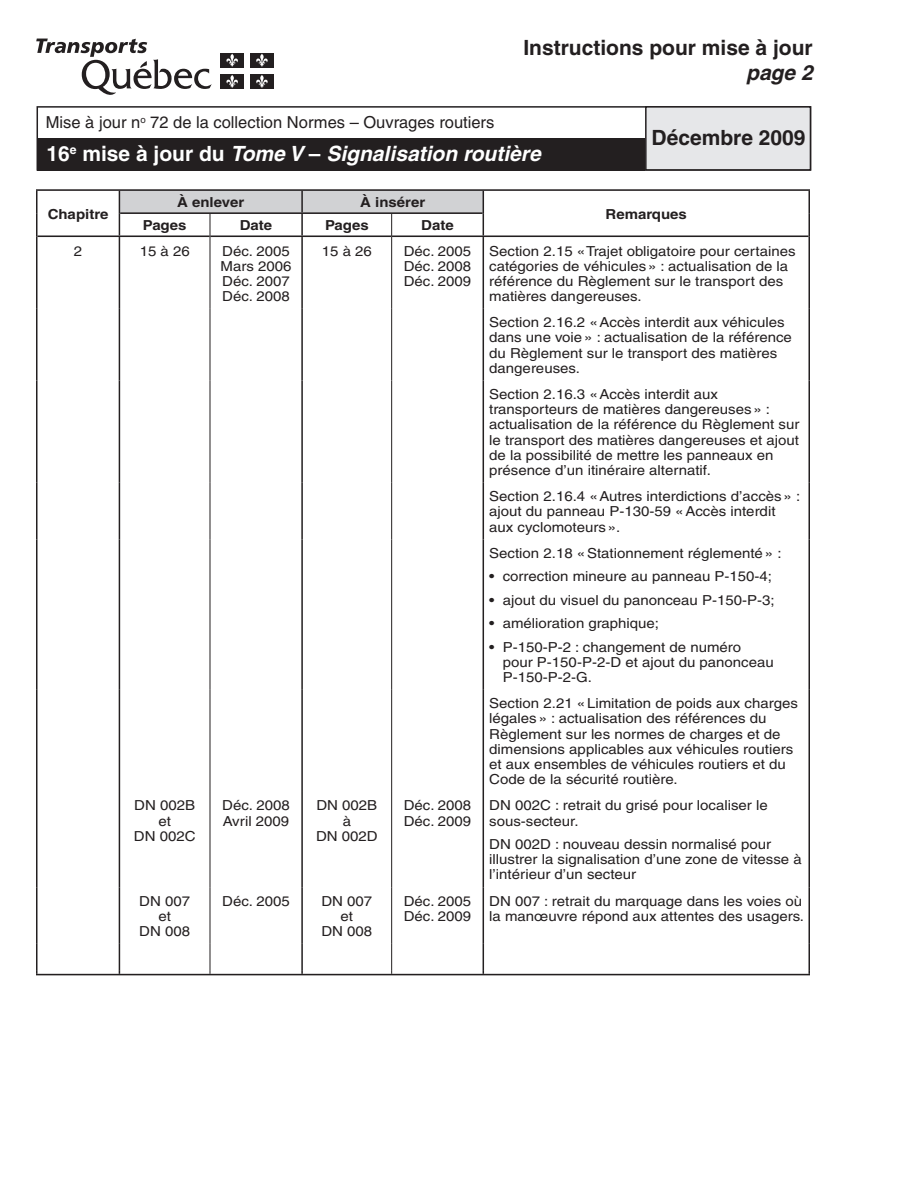
<style>
.page{position:relative;width:918px;height:1188px;background:#fff}
.page>*{position:absolute;margin:0;border:0;box-sizing:border-box;transform-origin:0 0}
.t1{font:italic 700 21px "Helvetica";color:#fff}
.t2{font:700 21px "Helvetica";color:#231f20}
.t3{font:italic 700 21px "Helvetica";color:#231f20}
.t4{font:16.5px "Helvetica";color:#231f20}
.t5{font:13.8px/15.1px "Helvetica";color:#231f20;scale:1.09 1}
.t6{font:700 13.8px "Helvetica";color:#231f20;scale:1.09 1}
.s1{font-style:normal}
</style>
<div class="page">
<div style="left:37px;top:106px;width:774px;height:65px;border:2px solid #231f20"></div>
<div style="left:646px;top:107px;width:164px;height:63px;background:#e6e7e9"></div>
<div style="left:645px;top:106px;width:166px;height:65px;border:2px solid #231f20"></div>
<div style="left:37px;top:138px;width:608px;height:33px;background:#231f20"></div>
<svg style="left:36px;top:39px;width:176px;height:56px"></svg>
<div style="left:221px;top:53px;width:23px;height:14px;background:#231f20"></div>
<svg style="left:226px;top:54px;width:12px;height:13px"></svg>
<div style="left:250px;top:53px;width:23px;height:14px;background:#231f20"></div>
<svg style="left:256px;top:54px;width:12px;height:13px"></svg>
<div style="left:221px;top:74px;width:23px;height:14px;background:#231f20"></div>
<svg style="left:226px;top:75px;width:12px;height:13px"></svg>
<div style="left:250px;top:74px;width:23px;height:14px;background:#231f20"></div>
<svg style="left:256px;top:75px;width:12px;height:13px"></svg>
<hr style="left:36px;top:189px;width:774px;height:2px;background:#231f20">
<hr style="left:37px;top:235px;width:173px;height:2px;background:#231f20">
<hr style="left:210px;top:235px;width:181px;height:2px;background:#231f20">
<hr style="left:392px;top:235px;width:416px;height:2px;background:#231f20">
<hr style="left:36px;top:974px;width:774px;height:1px;background:#231f20">
<hr style="left:36px;top:191px;width:2px;height:22px;background:#231f20">
<hr style="left:808px;top:191px;width:2px;height:22px;background:#231f20">
<hr style="left:36px;top:213px;width:2px;height:23px;background:#231f20">
<hr style="left:808px;top:213px;width:2px;height:23px;background:#231f20">
<hr style="left:483px;top:237px;width:1px;height:72px;background:#231f20">
<hr style="left:808px;top:236px;width:2px;height:73px;background:#231f20">
<hr style="left:301px;top:309px;width:2px;height:72px;background:#231f20">
<hr style="left:483px;top:309px;width:1px;height:72px;background:#231f20">
<hr style="left:808px;top:309px;width:2px;height:72px;background:#231f20">
<hr style="left:301px;top:381px;width:2px;height:102px;background:#231f20">
<hr style="left:483px;top:381px;width:1px;height:102px;background:#231f20">
<hr style="left:808px;top:381px;width:2px;height:102px;background:#231f20">
<hr style="left:301px;top:483px;width:2px;height:56px;background:#231f20">
<hr style="left:483px;top:483px;width:1px;height:56px;background:#231f20">
<hr style="left:808px;top:483px;width:2px;height:56px;background:#231f20">
<hr style="left:301px;top:539px;width:2px;height:151px;background:#231f20">
<hr style="left:483px;top:539px;width:1px;height:151px;background:#231f20">
<hr style="left:808px;top:539px;width:2px;height:151px;background:#231f20">
<hr style="left:301px;top:690px;width:2px;height:102px;background:#231f20">
<hr style="left:483px;top:690px;width:1px;height:102px;background:#231f20">
<hr style="left:808px;top:690px;width:2px;height:102px;background:#231f20">
<hr style="left:301px;top:792px;width:2px;height:95px;background:#231f20">
<hr style="left:483px;top:792px;width:1px;height:95px;background:#231f20">
<hr style="left:808px;top:792px;width:2px;height:95px;background:#231f20">
<hr style="left:301px;top:887px;width:2px;height:57px;background:#231f20">
<hr style="left:483px;top:887px;width:1px;height:57px;background:#231f20">
<hr style="left:808px;top:887px;width:2px;height:57px;background:#231f20">
<hr style="left:301px;top:944px;width:2px;height:26px;background:#231f20">
<hr style="left:808px;top:944px;width:2px;height:26px;background:#231f20">
<hr style="left:210px;top:236px;width:1px;height:73px;background:#231f20">
<hr style="left:391px;top:236px;width:1px;height:73px;background:#231f20">
<hr style="left:210px;top:309px;width:1px;height:72px;background:#231f20">
<hr style="left:210px;top:381px;width:1px;height:102px;background:#231f20">
<hr style="left:210px;top:483px;width:1px;height:56px;background:#231f20">
<hr style="left:210px;top:539px;width:1px;height:151px;background:#231f20">
<hr style="left:210px;top:690px;width:1px;height:102px;background:#231f20">
<hr style="left:210px;top:792px;width:1px;height:95px;background:#231f20">
<hr style="left:210px;top:887px;width:1px;height:57px;background:#231f20">
<svg style="left:210px;top:944px;width:1px;height:30px"></svg>
<hr style="left:36px;top:236px;width:2px;height:73px;background:#231f20">
<hr style="left:36px;top:309px;width:2px;height:72px;background:#231f20">
<hr style="left:36px;top:381px;width:2px;height:102px;background:#231f20">
<hr style="left:36px;top:483px;width:2px;height:56px;background:#231f20">
<hr style="left:36px;top:539px;width:2px;height:151px;background:#231f20">
<hr style="left:36px;top:690px;width:2px;height:102px;background:#231f20">
<hr style="left:36px;top:792px;width:2px;height:95px;background:#231f20">
<hr style="left:36px;top:887px;width:2px;height:57px;background:#231f20">
<hr style="left:36px;top:944px;width:2px;height:26px;background:#231f20">
<hr style="left:391px;top:309px;width:1px;height:72px;background:#231f20">
<hr style="left:391px;top:381px;width:1px;height:102px;background:#231f20">
<hr style="left:391px;top:483px;width:1px;height:56px;background:#231f20">
<hr style="left:391px;top:539px;width:1px;height:151px;background:#231f20">
<hr style="left:391px;top:690px;width:1px;height:102px;background:#231f20">
<hr style="left:391px;top:792px;width:1px;height:95px;background:#231f20">
<hr style="left:391px;top:887px;width:1px;height:57px;background:#231f20">
<svg style="left:391px;top:944px;width:1px;height:30px"></svg>
<svg style="left:119px;top:190px;width:365px;height:46px"></svg>
<svg style="left:483px;top:944px;width:1px;height:30px"></svg>
<hr style="left:119px;top:237px;width:1px;height:72px;background:#231f20">
<hr style="left:301px;top:237px;width:2px;height:72px;background:#231f20">
<hr style="left:119px;top:309px;width:1px;height:72px;background:#231f20">
<hr style="left:119px;top:381px;width:1px;height:102px;background:#231f20">
<hr style="left:119px;top:483px;width:1px;height:56px;background:#231f20">
<hr style="left:119px;top:539px;width:1px;height:151px;background:#231f20">
<hr style="left:119px;top:690px;width:1px;height:102px;background:#231f20">
<hr style="left:119px;top:792px;width:1px;height:95px;background:#231f20">
<hr style="left:119px;top:887px;width:1px;height:57px;background:#231f20">
<svg style="left:119px;top:944px;width:1px;height:30px"></svg>
<h1 class="t2" style="left:523px;top:40px;width:291px">Instructions pour mise à jour</h1>
<h1 class="t3" style="left:746px;top:65px;width:68px">page 2</h1>
<p class="t4" style="left:46px;top:116px;width:450px">Mise à jour n<sup>o</sup> 72 de la collection Normes – Ouvrages routiers</p>
<h1 class="t1" style="left:46px;top:146px;width:496px"><span class="s1">16</span><sup>e</sup> <span class="s1">mise à jour du</span> Tome V <span class="s1">–</span> Signalisation routière</h1>
<p class="t6" style="left:48px;top:209px;width:57px">Chapitre</p>
<p class="t6" style="left:177px;top:197px;width:63px">À enlever</p>
<p class="t6" style="left:360px;top:197px;width:61px">À insérer</p>
<p class="t6" style="left:143px;top:220px;width:42px">Pages</p>
<p class="t6" style="left:240px;top:220px;width:31px">Date</p>
<p class="t6" style="left:325px;top:220px;width:42px">Pages</p>
<p class="t6" style="left:421px;top:220px;width:31px">Date</p>
<h1 class="t2" style="left:652px;top:130px;width:156px">Décembre 2009</h1>
<p class="t6" style="left:606px;top:209px;width:76px">Remarques</p>
<p class="t5" style="left:74px;top:244px;width:9px">2</p>
<p class="t5" style="left:140px;top:244px;width:47px">15 à 26</p>
<p class="t5" style="left:221px;top:244px;width:67px">Déc. 2005<br>Mars 2006<br>Déc. 2007<br>Déc. 2008</p>
<p class="t5" style="left:322px;top:244px;width:47px">15 à 26</p>
<p class="t5" style="left:404px;top:244px;width:63px;text-align:justify">Déc. 2005<br>Déc. 2008<br>Déc. 2009</p>
<p class="t5" style="left:489px;top:244px;width:282px">Section 2.15 « Trajet obligatoire pour certaines catégories de véhicules » : actualisation de la référence du Règlement sur le transport des matières dangereuses.</p>
<p class="t5" style="left:489px;top:316px;width:279px">Section 2.16.2 « Accès interdit aux véhicules dans une voie » : actualisation de la référence du Règlement sur le transport des matières dangereuses.</p>
<p class="t5" style="left:489px;top:388px;width:286px">Section 2.16.3 « Accès interdit aux transporteurs de matières dangereuses » : actualisation de la référence du Règlement sur le transport des matières dangereuses et ajout de la possibilité de mettre les panneaux en présence d’un itinéraire alternatif.</p>
<p class="t5" style="left:489px;top:490px;width:287px">Section 2.16.4 « Autres interdictions d’accès » : ajout du panneau P-130-59 « Accès interdit aux cyclomoteurs ».</p>
<p class="t5" style="left:489px;top:547px;width:270px">Section 2.18 « Stationnement réglementé » :</p>
<p class="t5" style="left:489px;top:570px;width:261px">• correction mineure au panneau P-150-4;</p>
<p class="t5" style="left:489px;top:594px;width:263px">• ajout du visuel du panonceau P-150-P-3;</p>
<p class="t5" style="left:489px;top:617px;width:157px">• amélioration graphique;</p>
<p class="t5" style="left:503px;top:641px;width:250px;text-indent:-13px">• P-150-P-2 : changement de numéro pour P-150-P-2-D et ajout du panonceau<br>P-150-P-2-G.</p>
<p class="t5" style="left:489px;top:697px;width:285px">Section 2.21 « Limitation de poids aux charges légales » : actualisation des références du Règlement sur les normes de charges et de dimensions applicables aux véhicules routiers et aux ensembles de véhicules routiers et du Code de la sécurité routière.</p>
<p class="t5" style="left:134px;top:799px;width:58px;text-align:center">DN 002B et<br>DN 002C</p>
<p class="t5" style="left:222px;top:799px;width:63px">Déc. 2008<br>Avril 2009</p>
<p class="t5" style="left:316px;top:799px;width:58px;text-align:center">DN 002B à<br>DN 002D</p>
<p class="t5" style="left:404px;top:799px;width:63px">Déc. 2008<br>Déc. 2009</p>
<p class="t5" style="left:489px;top:799px;width:257px">DN 002C : retrait du grisé pour localiser le sous-secteur.</p>
<p class="t5" style="left:489px;top:838px;width:288px">DN 002D : nouveau dessin normalisé pour illustrer la signalisation d’une zone de vitesse à l’intérieur d’un secteur</p>
<p class="t5" style="left:139px;top:895px;width:48px;text-align:center">DN 007 et<br>DN 008</p>
<p class="t5" style="left:222px;top:895px;width:63px">Déc. 2005</p>
<p class="t5" style="left:321px;top:895px;width:48px;text-align:center">DN 007 et<br>DN 008</p>
<p class="t5" style="left:404px;top:895px;width:63px">Déc. 2005<br>Déc. 2009</p>
<p class="t5" style="left:489px;top:895px;width:290px">DN 007 : retrait du marquage dans les voies où la manœuvre répond aux attentes des usagers.</p>
</div>
